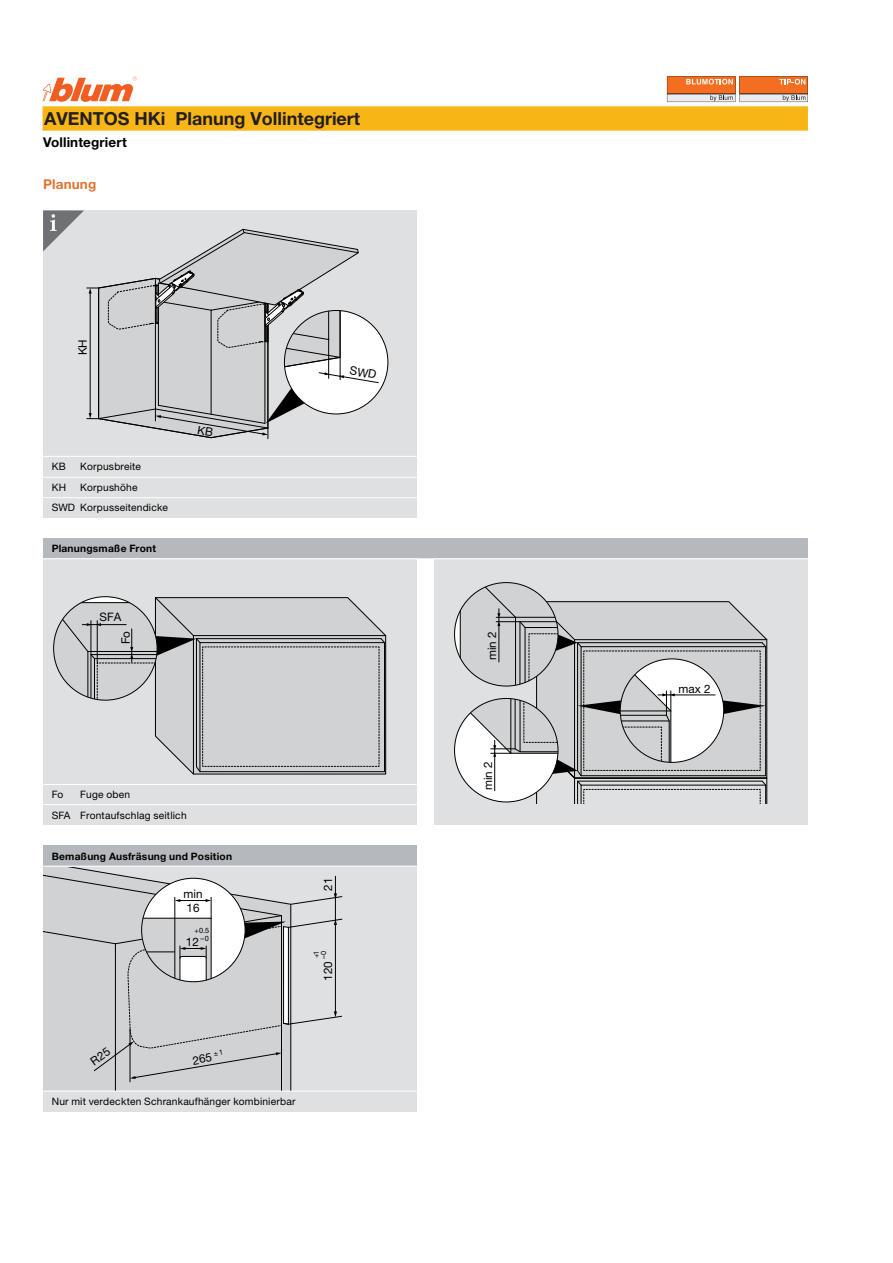
<style>
.page{position:relative;width:893px;height:1263px;background:#fff}
.page>*{position:absolute;margin:0;border:0;box-sizing:border-box;transform-origin:0 0}
.t1{font:700 18px "Helvetica Neue LT Pro";color:#231f20}
.t2{font:700 13.5px "Helvetica Neue LT Pro";letter-spacing:.01em;color:#000}
.t3{font:700 13.5px "Helvetica Neue LT Pro";letter-spacing:.01em;color:#e37330}
.t4{font:11.7px/14px "Helvetica Neue LT Pro";color:#000}
.t5{font:10.2px/20.5px "Helvetica Neue LT Pro";letter-spacing:.02em;color:#000}
.t6{font:700 10.2px "Helvetica Neue LT Pro";letter-spacing:.02em;color:#000}
.t7{font:7.35px/7.4px "Helvetica Neue LT Pro";color:#000;text-align:right}
</style>
<div class="page">
<div style="left:43px;top:107px;width:764px;height:23px;background:#f8b516"></div>
<div style="left:43px;top:106px;width:765px;height:25px;border:2px solid #f8b516"></div>
<svg style="left:43px;top:77px;width:94px;height:25px"></svg>
<div style="left:43px;top:846px;width:374px;height:20px;background:#b5b8bc"></div>
<div style="left:43px;top:538px;width:765px;height:21px;background:#b5b8bc"></div>
<div style="left:43px;top:210px;width:374px;height:308px;background:#dfe0e1"></div>
<div style="left:284px;top:310px;width:104px;height:104px;background:#fff;border-radius:50%"></div>
<div style="left:434px;top:559px;width:374px;height:266px;background:#dfe0e1"></div>
<svg style="left:457px;top:583px;width:310px;height:221px"></svg>
<div style="left:43px;top:559px;width:374px;height:266px;background:#dfe0e1"></div>
<svg style="left:54px;top:597px;width:332px;height:177px"></svg>
<div style="left:43px;top:866px;width:374px;height:246px;background:#dfe0e1"></div>
<div style="left:43px;top:1079px;width:248px;height:11px;background:#d0d2d3"></div>
<hr style="left:281px;top:915px;width:1px;height:175px;background:#000">
<hr style="left:115px;top:944px;width:1px;height:146px;background:#000">
<hr style="left:130px;top:1029px;width:1px;height:53px;background:#000">
<hr style="left:43px;top:866px;width:374px;height:1px;background:#fff">
<hr style="left:43px;top:1091px;width:374px;height:1px;background:#fff">
<hr style="left:43px;top:558px;width:765px;height:1px;background:#fff">
<hr style="left:43px;top:804px;width:374px;height:1px;background:#fff">
<hr style="left:43px;top:784px;width:374px;height:1px;background:#fff">
<hr style="left:43px;top:456px;width:374px;height:1px;background:#fff">
<hr style="left:43px;top:477px;width:374px;height:1px;background:#fff">
<hr style="left:43px;top:497px;width:374px;height:1px;background:#fff">
<svg style="left:667px;top:76px;width:141px;height:26px;background:#df9165"></svg>
<svg style="left:43px;top:210px;width:336px;height:229px"></svg>
<svg style="left:43px;top:867px;width:299px;height:212px"></svg>
<h1 class="t1" style="left:44px;top:107px;width:318px">AVENTOS HKi Planung Vollintegriert</h1>
<h2 class="t2" style="left:43px;top:134px;width:85px">Vollintegriert</h2>
<h2 class="t3" style="left:43px;top:176px;width:55px">Planung</h2>
<p class="t4" style="left:76px;top:355px;width:18px;rotate:-90deg">KH</p>
<p class="t5" style="left:52px;top:456px;width:15px">KB</p>
<p class="t5" style="left:80px;top:456px;width:62px">Korpusbreite</p>
<p class="t5" style="left:80px;top:477px;width:59px">Korpushöhe</p>
<p class="t5" style="left:52px;top:477px;width:25px">KH<br>SWD</p>
<p class="t5" style="left:80px;top:497px;width:89px">Korpusseitendicke</p>
<p class="t6" style="left:52px;top:542px;width:106px">Planungsmaße Front</p>
<p class="t4" style="left:99px;top:609px;width:23px">SFA</p>
<p class="t4" style="left:118px;top:644px;width:15px;rotate:-90deg">Fo</p>
<p class="t5" style="left:52px;top:784px;width:20px">Fo<br>SFA</p>
<p class="t5" style="left:80px;top:784px;width:108px">Fuge oben<br>Frontaufschlag seitlich</p>
<p class="t6" style="left:52px;top:850px;width:182px">Bemaßung Ausfräsung und Position</p>
<p class="t4" style="left:184px;top:886px;width:21px">min<br>16</p>
<p class="t7" style="left:195px;top:927px;width:16px">+0.5 –0</p>
<p class="t4" style="left:186px;top:935px;width:14px">12</p>
<p class="t4" style="left:321px;top:891px;width:14px;rotate:-90deg">21</p>
<p class="t7" style="left:313px;top:959px;width:10px;text-align:left;rotate:-90deg">+1 –0</p>
<p class="t4" style="left:321px;top:981px;width:21px;rotate:-90deg">120</p>
<p class="t4" style="left:191px;top:1053px;width:33px;rotate:-10deg">265 <sup>±</sup> <sup>1</sup></p>
<p class="t5" style="left:52px;top:1091px;width:245px">Nur mit verdeckten Schrankaufhänger kombinierbar</p>
<p class="t4" style="left:485px;top:660px;width:30px;rotate:-90deg">min 2</p>
<p class="t4" style="left:481px;top:790px;width:30px;rotate:-90deg">min 2</p>
<p class="t4" style="left:679px;top:681px;width:34px">max 2</p>
</div>
